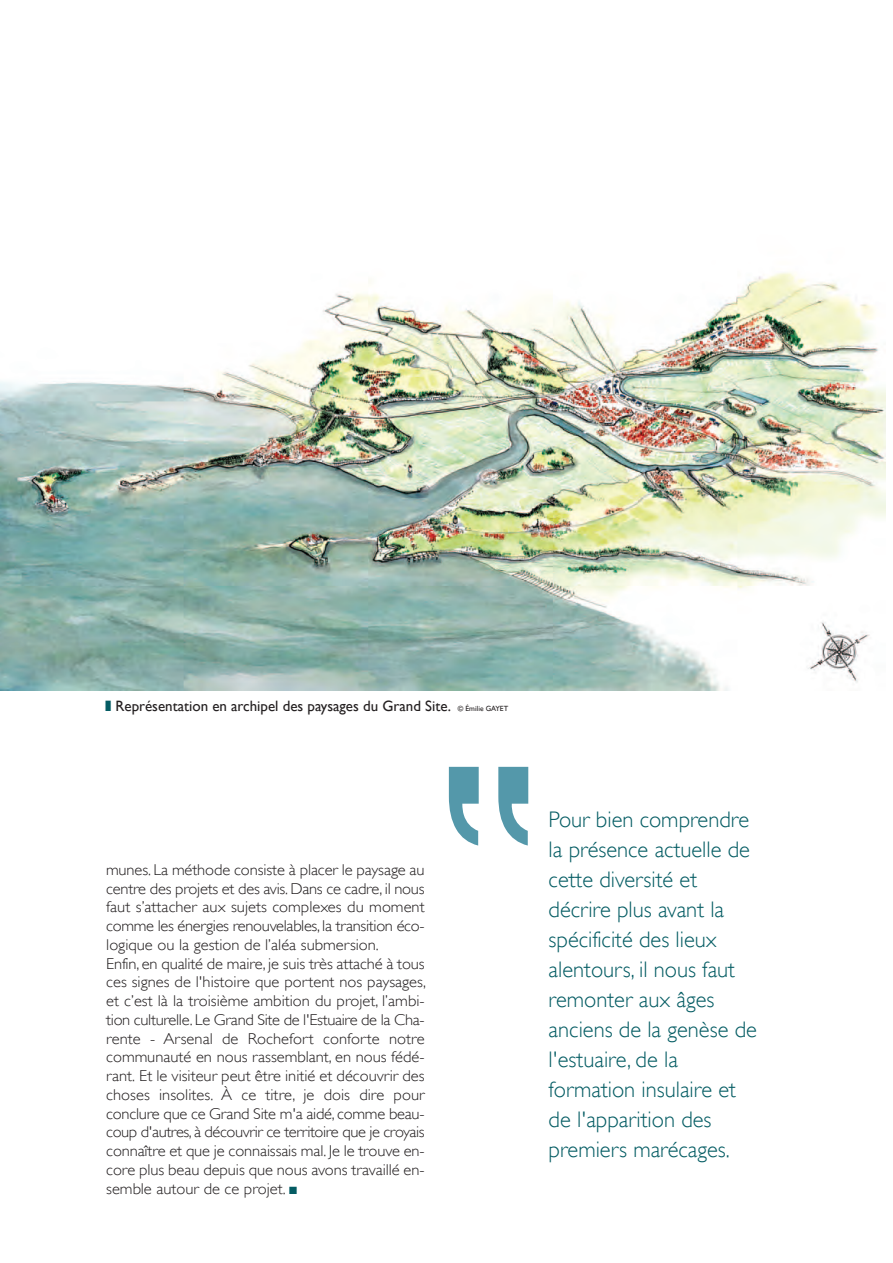
<style>
.page{position:relative;width:893px;height:1263px;background:#fff}
.page>*{position:absolute;margin:0;border:0;box-sizing:border-box;transform-origin:0 0}
.t1{font:300 22.5px/30px "Gill Sans";color:#045c63}
.t2{font:300 15.6px/18.8px "Gill Sans";color:#231f20;text-align:justify;scale:1.05 1}
.t3{font:15px "Gill Sans";color:#231f20}
.s1{font-size:7.5px}
.s2{color:#045c63}
</style>
<div class="page">
<img style="left:0;top:272px;width:886px;height:419px">
<p class="t3" style="left:115px;top:697px;width:394px">Représentation en archipel des paysages du Grand Site. <span class="s1">© Émilie GAYET</span></p>
<p class="t2" style="left:106px;top:860px;width:305px">munes. La méthode consiste à placer le paysage au centre des projets et des avis. Dans ce cadre, il nous faut s’attacher aux sujets complexes du moment comme les énergies renouvelables, la transition éco&shy;logique ou la gestion de l’aléa submersion.</p>
<p class="t2" style="left:106px;top:954px;width:306px">Enfin, en qualité de maire, je suis très attaché à tous ces signes de l'histoire que portent nos paysages, et c’est là la troisième ambition du projet, l’ambi&shy;tion culturelle. Le Grand Site de l'Estuaire de la Cha&shy;rente - Arsenal de Rochefort conforte notre communauté en nous rassemblant, en nous fédé&shy;rant. Et le visiteur peut être initié et découvrir des choses insolites. À ce titre, je dois dire pour conclure que ce Grand Site m'a aidé, comme beau&shy;coup d'autres, à découvrir ce territoire que je croyais connaître et que je connaissais mal. Je le trouve en&shy;core plus beau depuis que nous avons travaillé en&shy;semble autour de ce projet. <span class="s2">■</span></p>
<p class="t1" style="left:549px;top:804px;width:210px">Pour bien comprendre la présence actuelle de cette diversité et décrire plus avant la spécificité des lieux alentours, il nous faut remonter aux âges anciens de la genèse de l'estuaire, de la formation insulaire et de l'apparition des premiers marécages.</p>
</div>
